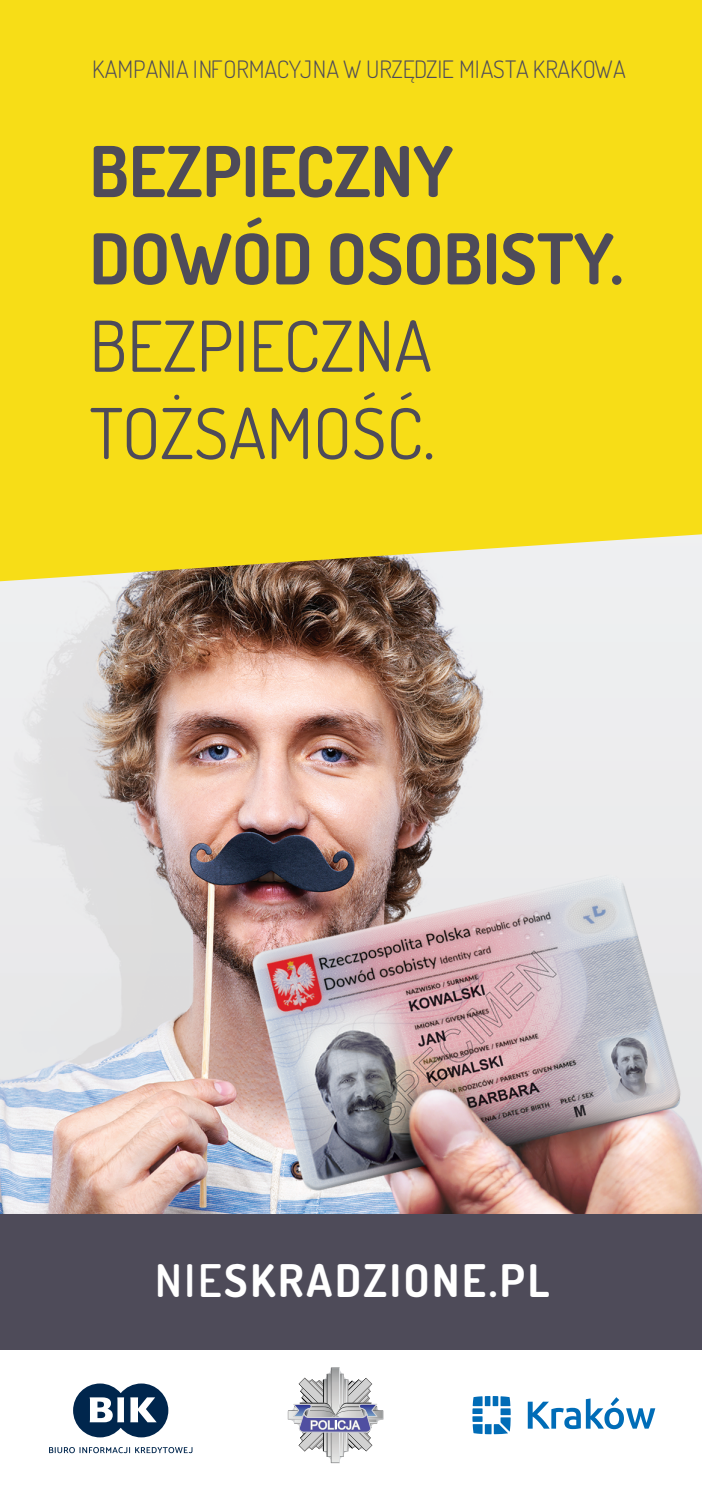
<style>
.page{position:relative;width:702px;height:1489px;background:#fff}
.page>*{position:absolute;margin:0;border:0;box-sizing:border-box;transform-origin:0 0}
.t1{font:700 70px/87.2px "Dosis";color:#4e4b59}
.t2{font:70px/87.2px "Dosis";color:#4e4b59}
.t3{font:700 45px "Dosis";letter-spacing:.06em;color:#fff}
.t4{font:300 24px "Dosis";color:#4e4b59}
.s1{font-weight:600}
</style>
<div class="page">
<img style="left:0;top:581px;width:702px;height:633px">
<div style="left:0;top:0;width:702px;height:581px;background:#f7dd17"></div>
<div style="left:0;top:1214px;width:702px;height:136px;background:#4e4b59"></div>
<svg style="left:73px;top:1383px;width:95px;height:54px"></svg>
<svg style="left:49px;top:1447px;width:143px;height:5px"></svg>
<svg style="left:472px;top:1396px;width:38px;height:37px"></svg>
<svg style="left:527px;top:1397px;width:128px;height:31px"></svg>
<svg style="left:287px;top:1367px;width:97px;height:96px"></svg>
<p class="t4" style="left:92px;top:53px;width:535px">KAMPANIA INFORMACYJNA W URZĘDZIE MIASTA KRAKOWA</p>
<h1 class="t1" style="left:89px;top:126px;width:535px">BEZPIECZNY<br>DOWÓD OSOBISTY.</h1>
<h1 class="t2" style="left:89px;top:300px;width:347px">BEZPIECZNA<br>TOŻSAMOŚĆ.</h1>
<h2 class="t3" style="left:155px;top:1250px;width:396px"><span class="s1">NIE</span>SKRADZIONE.PL</h2>
</div>
